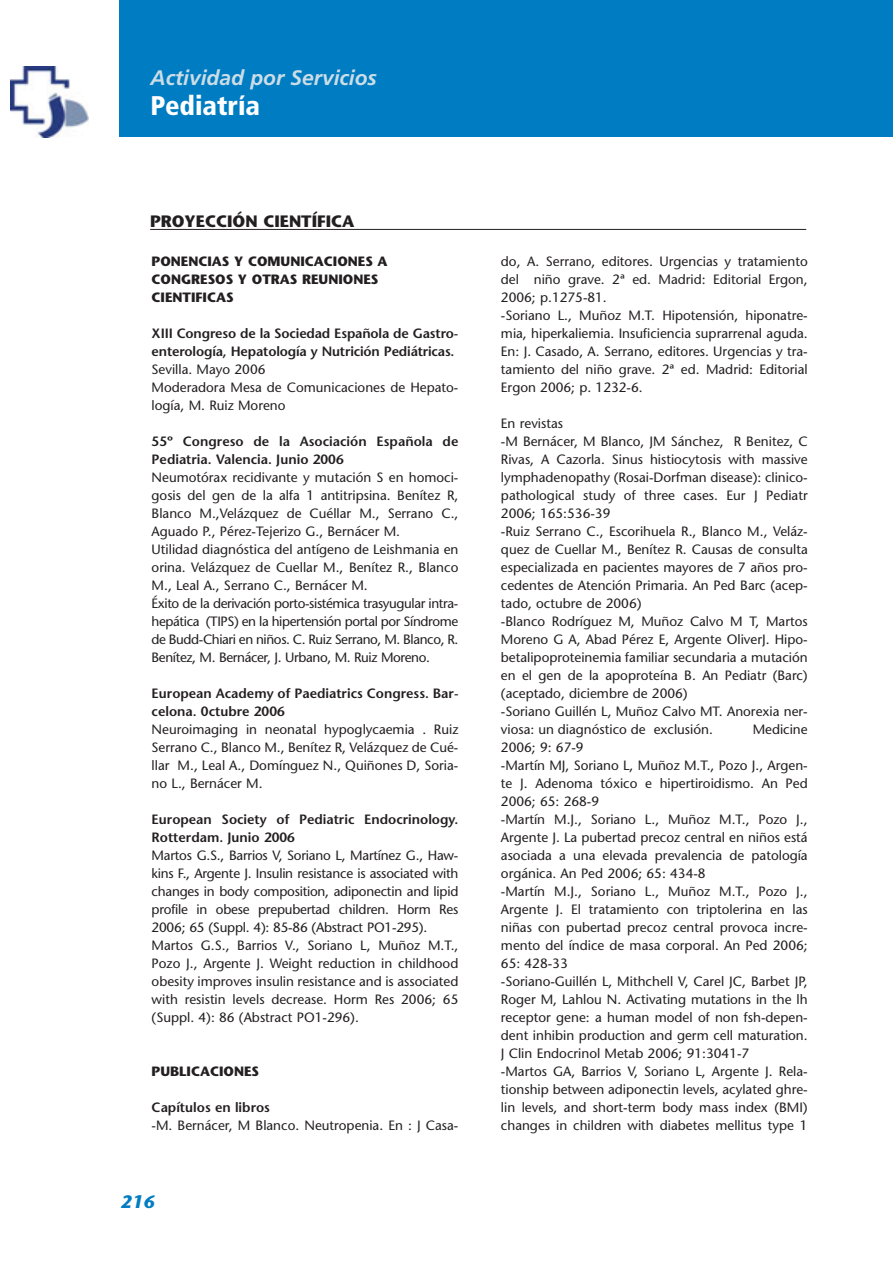
<style>
.page{position:relative;width:893px;height:1263px;background:#fff}
.page>*{position:absolute;margin:0;border:0;box-sizing:border-box;transform-origin:0 0}
.t1{font:900 condensed 27px "Frutiger";color:#fff}
.t2{font:italic 700 21px "Frutiger";color:#cbdde6}
.t3{font:italic 700 18px "Stone Sans";color:#007cc2}
.t4{font:700 16.5px "Stone Sans";color:#231f20}
.t5{font:13.5px/18px "Stone Sans";color:#231f20}
.t6{font:600 13.5px/18px "Stone Sans";color:#231f20}
.t7{font:700 13.5px/18px "Stone Sans";color:#231f20}
</style>
<div class="page">
<div style="left:119px;top:1px;width:774px;height:136px;background:#007cc2"></div>
<img style="left:10px;top:66px;width:78px;height:72px">
<hr style="left:150px;top:229px;width:656px;height:1px;background:#231f20">
<h2 class="t2" style="left:151px;top:69px;width:228px">Actividad por Servicios</h2>
<h1 class="t1" style="left:151px;top:94px;width:111px">Pediatría</h1>
<p class="t4" style="left:150px;top:215px;width:206px">PROYECCIÓN CIENTÍFICA</p>
<p class="t7" style="left:152px;top:254px;width:237px">PONENCIAS Y COMUNICACIONES A<br>CONGRESOS Y OTRAS REUNIONES<br>CIENTIFICAS</p>
<p class="t6" style="left:152px;top:326px;width:308px">XIII Congreso de la Sociedad Española de Gastro&shy;enterología, Hepatología y Nutrición Pediátricas.</p>
<p class="t5" style="left:152px;top:362px;width:308px">Sevilla. Mayo 2006<br>Moderadora Mesa de Comunicaciones de Hepato&shy;logía, M. Ruiz Moreno</p>
<p class="t6" style="left:152px;top:434px;width:308px">55º Congreso de la Asociación Española de<br>Pediatria. Valencia. Junio 2006</p>
<p class="t5" style="left:152px;top:470px;width:308px">Neumotórax recidivante y mutación S en homoci&shy;gosis del gen de la alfa 1 antitripsina. Benítez R, Blanco M.,Velázquez de Cuéllar M., Serrano C., Aguado P., Pérez-Tejerizo G., Bernácer M.<br>Utilidad diagnóstica del antígeno de Leishmania en orina. Velázquez de Cuellar M., Benítez R., Blanco M., Leal A., Serrano C., Bernácer M.<br>Éxito de la derivación porto-sistémica trasyugular intra&shy;hepática (TIPS) en la hipertensión portal por Síndrome de Budd-Chiari en niños. C. Ruiz Serrano, M. Blanco, R.<br>Benítez, M. Bernácer, J. Urbano, M. Ruiz Moreno.</p>
<p class="t6" style="left:152px;top:686px;width:308px">European Academy of Paediatrics Congress. Bar&shy;celona. 0ctubre 2006</p>
<p class="t5" style="left:152px;top:722px;width:308px;text-align:justify">Neuroimaging in neonatal hypoglycaemia . Ruiz Serrano C., Blanco M., Benítez R, Velázquez de Cué&shy;llar M., Leal A., Domínguez N., Quiñones D, Soria&shy;no L., Bernácer M.</p>
<p class="t6" style="left:152px;top:812px;width:308px">European Society of Pediatric Endocrinology.<br>Rotterdam. Junio 2006</p>
<p class="t5" style="left:152px;top:848px;width:308px">Martos G.S., Barrios V, Soriano L, Martínez G., Haw&shy;kins F., Argente J. Insulin resistance is associated with changes in body composition, adiponectin and lipid profile in obese prepubertad children. Horm Res 2006; 65 (Suppl. 4): 85-86 (Abstract PO1-295).<br>Martos G.S., Barrios V., Soriano L, Muñoz M.T., Pozo J., Argente J. Weight reduction in childhood obesity improves insulin resistance and is associated with resistin levels decrease. Horm Res 2006; 65 (Suppl. 4): 86 (Abstract PO1-296).</p>
<p class="t7" style="left:152px;top:1064px;width:109px">PUBLICACIONES</p>
<p class="t6" style="left:152px;top:1100px;width:120px">Capítulos en libros</p>
<p class="t5" style="left:152px;top:1118px;width:308px">-M. Bernácer, M Blanco. Neutropenia. En : J Casa-</p>
<h3 class="t3" style="left:120px;top:1194px;width:36px">216</h3>
<p class="t5" style="left:501px;top:254px;width:308px">do, A. Serrano, editores. Urgencias y tratamiento del niño grave. 2ª ed. Madrid: Editorial Ergon, 2006; p.1275-81.<br>-Soriano L., Muñoz M.T. Hipotensión, hiponatre&shy;mia, hiperkaliemia. Insuficiencia suprarrenal aguda.<br>En: J. Casado, A. Serrano, editores. Urgencias y tra&shy;tamiento del niño grave. 2ª ed. Madrid: Editorial Ergon 2006; p. 1232-6.</p>
<p class="t5" style="left:501px;top:416px;width:308px">En revistas<br>-M Bernácer, M Blanco, JM Sánchez, R Benitez, C Rivas, A Cazorla. Sinus histiocytosis with massive lymphadenopathy (Rosai-Dorfman disease): clinico&shy;pathological study of three cases. Eur J Pediatr 2006; 165:536-39<br>-Ruiz Serrano C., Escorihuela R., Blanco M., Veláz&shy;quez de Cuellar M., Benítez R. Causas de consulta especializada en pacientes mayores de 7 años pro&shy;cedentes de Atención Primaria. An Ped Barc (acep&shy;tado, octubre de 2006)<br>-Blanco Rodríguez M, Muñoz Calvo M T, Martos Moreno G A, Abad Pérez E, Argente OliverJ. Hipo&shy;betalipoproteinemia familiar secundaria a mutación en el gen de la apoproteína B. An Pediatr (Barc) (aceptado, diciembre de 2006)<br>-Soriano Guillén L, Muñoz Calvo MT. Anorexia ner&shy;viosa: un diagnóstico de exclusión.</p>
<p class="t5" style="left:753px;top:722px;width:57px">Medicine</p>
<p class="t5" style="left:501px;top:740px;width:308px">2006; 9: 67-9<br>-Martín MJ, Soriano L, Muñoz M.T., Pozo J., Argen&shy;te J. Adenoma tóxico e hipertiroidismo. An Ped 2006; 65: 268-9<br>-Martín M.J., Soriano L., Muñoz M.T., Pozo J., Argente J. La pubertad precoz central en niños está asociada a una elevada prevalencia de patología orgánica. An Ped 2006; 65: 434-8<br>-Martín M.J., Soriano L., Muñoz M.T., Pozo J., Argente J. El tratamiento con triptolerina en las niñas con pubertad precoz central provoca incre&shy;mento del índice de masa corporal. An Ped 2006; 65: 428-33<br>-Soriano-Guillén L, Mithchell V, Carel JC, Barbet JP, Roger M, Lahlou N. Activating mutations in the lh receptor gene: a human model of non fsh-depen&shy;dent inhibin production and germ cell maturation.<br>J Clin Endocrinol Metab 2006; 91:3041-7<br>-Martos GA, Barrios V, Soriano L, Argente J. Rela&shy;tionship between adiponectin levels, acylated ghre&shy;lin levels, and short-term body mass index (BMI) changes in children with diabetes mellitus type 1</p>
</div>
